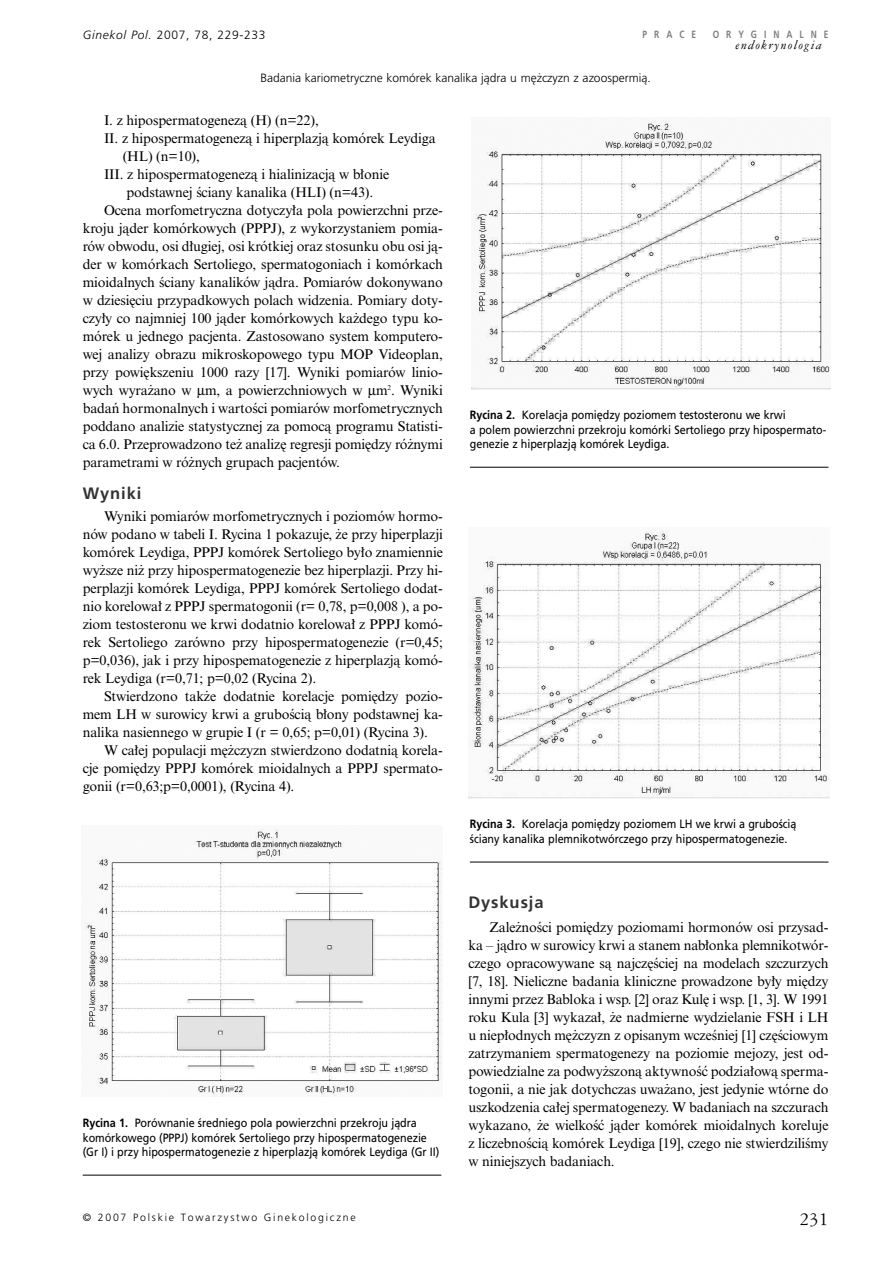
<style>
.page{position:relative;width:893px;height:1262px;background:#fff}
.page>*{position:absolute;margin:0;border:0;box-sizing:border-box;transform-origin:0 0}
.t1{font:19.5px "American Garamond PL";color:#000}
.t2{font:700 16.5px "Pfrutiger";letter-spacing:.055em;color:#333}
.t3{font:14.1px/18px "Times NR PL";letter-spacing:-.01em;color:#000;text-align:justify}
.t4{font:italic 13.5px "American Garamond PL";letter-spacing:.1em;color:#000}
.t5{font:12px/14.4px "Pfrutiger Roman";letter-spacing:-.005em;color:#000;scale:.9 1}
.t6{font:300 12px "Pfrutiger";color:#000}
.t7{font:300 12px "Pfrutiger";letter-spacing:.055em;color:#000}
.t8{font:300 10.5px "Pfrutiger";letter-spacing:.165em;color:#000}
.t9{font:700 10.5px "Pfrutiger";letter-spacing:.835em;color:#808080;scale:.8 1}
.s1{font-style:italic}
.s2{font-family:"Pfrutiger";font-weight:700}
</style>
<div class="page">
<img style="left:471px;top:121px;width:359px;height:268px">
<hr style="left:470px;top:467px;width:358px;height:1px;background:#000">
<img style="left:468px;top:531px;width:361px;height:267px">
<hr style="left:470px;top:861px;width:358px;height:1px;background:#000">
<img style="left:85px;top:829px;width:357px;height:268px">
<hr style="left:83px;top:1174px;width:358px;height:1px;background:#000">
<p class="t7" style="left:83px;top:31px;width:184px"><span class="s1">Ginekol Pol.</span> 2007, 78, 229-233</p>
<p class="t6" style="left:260px;top:73px;width:391px">Badania kariometryczne komórek kanalika jàdra u m´˝czyzn z azoospermià.</p>
<p class="t9" style="left:642px;top:31px;width:69px">PRACE</p>
<p class="t9" style="left:712px;top:31px;width:146px">ORYGINALNE</p>
<p class="t4" style="left:735px;top:40px;width:88px">endokrynologia</p>
<p class="t3" style="left:104px;top:113px;width:216px">I. z hipospermatogenezà (H) (n=22),</p>
<p class="t3" style="left:104px;top:131px;width:333px">II. z hipospermatogenezà i hiperplazjà komórek Leydiga</p>
<p class="t3" style="left:123px;top:149px;width:79px">(HL) (n=10),</p>
<p class="t3" style="left:104px;top:167px;width:287px">III. z hipospermatogenezà i hialinizacjà w b∏onie</p>
<p class="t3" style="left:126px;top:185px;width:248px">podstawnej Êciany kanalika (HLI) (n=43).</p>
<p class="t3" style="left:104px;top:203px;width:340px">Ocena morfometryczna dotyczy∏a pola powierzchni prze-</p>
<p class="t3" style="left:83px;top:221px;width:361px">kroju jàder komórkowych (PPPJ), z wykorzystaniem pomia-</p>
<p class="t3" style="left:83px;top:239px;width:361px">rów obwodu, osi d∏ugiej, osi krótkiej oraz stosunku obu osi jà-</p>
<p class="t3" style="left:83px;top:257px;width:361px">der w komórkach Sertoliego, spermatogoniach i komórkach</p>
<p class="t3" style="left:83px;top:275px;width:361px">mioidalnych Êciany kanalików jàdra. Pomiarów dokonywano</p>
<p class="t3" style="left:83px;top:293px;width:361px">w dziesi´ciu przypadkowych polach widzenia. Pomiary doty-</p>
<p class="t3" style="left:83px;top:311px;width:361px">czy∏y co najmniej 100 jàder komórkowych ka˝dego typu ko-</p>
<p class="t3" style="left:83px;top:329px;width:361px">mórek u jednego pacjenta. Zastosowano system komputero-</p>
<p class="t3" style="left:83px;top:347px;width:361px">wej analizy obrazu mikroskopowego typu MOP Videoplan,</p>
<p class="t3" style="left:83px;top:365px;width:361px">przy powi´kszeniu 1000 razy [17]. Wyniki pomiarów linio-</p>
<p class="t3" style="left:83px;top:383px;width:361px">wych wyra˝ano w m, a powierzchniowych w m<sup>2</sup>. Wyniki</p>
<p class="t3" style="left:83px;top:401px;width:361px">badaƒ hormonalnych i wartoÊci pomiarów morfometrycznych</p>
<p class="t3" style="left:83px;top:419px;width:361px">poddano analizie statystycznej za pomocà programu Statisti-</p>
<p class="t3" style="left:83px;top:437px;width:361px">ca 6.0. Przeprowadzono te˝ analiz´ regresji pomi´dzy ró˝nymi</p>
<p class="t3" style="left:83px;top:455px;width:258px">parametrami w ró˝nych grupach pacjentów.</p>
<p class="t2" style="left:83px;top:487px;width:60px">Wyniki</p>
<p class="t3" style="left:104px;top:509px;width:340px">Wyniki pomiarów morfometrycznych i poziomów hormo-</p>
<p class="t3" style="left:83px;top:527px;width:361px">nów podano w tabeli I. Rycina 1 pokazuje, ˝e przy hiperplazji</p>
<p class="t3" style="left:83px;top:545px;width:361px">komórek Leydiga, PPPJ komórek Sertoliego by∏o znamiennie</p>
<p class="t3" style="left:83px;top:563px;width:361px">wy˝sze ni˝ przy hipospermatogenezie bez hiperplazji. Przy hi-</p>
<p class="t3" style="left:83px;top:581px;width:361px">perplazji komórek Leydiga, PPPJ komórek Sertoliego dodat-</p>
<p class="t3" style="left:83px;top:599px;width:361px">nio korelowa∏ z PPPJ spermatogonii (r= 0,78, p=0,008 ), a po-</p>
<p class="t3" style="left:83px;top:617px;width:361px">ziom testosteronu we krwi dodatnio korelowa∏ z PPPJ komó-</p>
<p class="t3" style="left:83px;top:635px;width:361px">rek Sertoliego zarówno przy hipospermatogenezie (r=0,45;</p>
<p class="t3" style="left:83px;top:653px;width:361px">p=0,036), jak i przy hipospematogenezie z hiperplazjà komó-</p>
<p class="t3" style="left:83px;top:671px;width:235px">rek Leydiga (r=0,71; p=0,02 (Rycina 2).</p>
<p class="t3" style="left:104px;top:689px;width:340px">Stwierdzono tak˝e dodatnie korelacje pomi´dzy pozio-</p>
<p class="t3" style="left:83px;top:707px;width:361px">mem LH w surowicy krwi a gruboÊcià b∏ony podstawnej ka-</p>
<p class="t3" style="left:83px;top:725px;width:347px">nalika nasiennego w grupie I (r = 0,65; p=0,01) (Rycina 3).</p>
<p class="t3" style="left:104px;top:743px;width:340px">W ca∏ej populacji m´˝czyzn stwierdzono dodatnià korela-</p>
<p class="t3" style="left:83px;top:761px;width:361px">cje pomi´dzy PPPJ komórek mioidalnych a PPPJ spermato-</p>
<p class="t3" style="left:83px;top:779px;width:213px">gonii (r=0,63;p=0,0001), (Rycina 4).</p>
<p class="t5" style="left:83px;top:1117px;width:397px"><span class="s2">Rycina 1.</span> Porównanie Êredniego pola powierzchni przekroju jàdra komórkowego (PPPJ) komórek Sertoliego przy hipospermatogenezie (Gr I) i przy hipospermatogenezie z hiperplazjà komórek Leydiga (Gr II)</p>
<p class="t5" style="left:470px;top:409px;width:397px"><span class="s2">Rycina 2.</span> Korelacja pomi´dzy poziomem testosteronu we krwi<br>a polem powierzchni przekroju komórki Sertoliego przy hipospermato&shy;genezie z hiperplazjà komórek Leydiga.</p>
<p class="t5" style="left:470px;top:818px;width:364px"><span class="s2">Rycina 3.</span> Korelacja pomi´dzy poziomem LH we krwi a gruboÊcià<br>Êciany kanalika plemnikotwórczego przy hipospermatogenezie.</p>
<p class="t2" style="left:468px;top:896px;width:77px">Dyskusja</p>
<p class="t3" style="left:468px;top:919px;width:361px;text-indent:21px">Zale˝noÊci pomi´dzy poziomami hormonów osi przysad&shy;ka – jàdro w surowicy krwi a stanem nab∏onka plemnikotwór&shy;czego opracowywane sà najcz´Êciej na modelach szczurzych [7, 18]. Nieliczne badania kliniczne prowadzone by∏y mi´dzy innymi przez Babloka i wsp. [2] oraz Kul´ i wsp. [1, 3]. W 1991 roku Kula [3] wykaza∏, ˝e nadmierne wydzielanie FSH i LH u niep∏odnych m´˝czyzn z opisanym wczeÊniej [1] cz´Êciowym zatrzymaniem spermatogenezy na poziomie mejozy, jest od&shy;powiedzialne za podwy˝szonà aktywnoÊç podzia∏owà sperma&shy;togonii, a nie jak dotychczas uwa˝ano, jest jedynie wtórne do uszkodzenia ca∏ej spermatogenezy. W badaniach na szczurach wykazano, ˝e wielkoÊç jàder komórek mioidalnych koreluje z liczebnoÊcià komórek Leydiga [19], czego nie stwierdziliÊmy w niniejszych badaniach.</p>
<p class="t8" style="left:83px;top:1213px;width:274px">© 2007 Polskie Towarzystwo Ginekologiczne</p>
<p class="t1" style="left:799px;top:1211px;width:30px">231</p>
</div>
